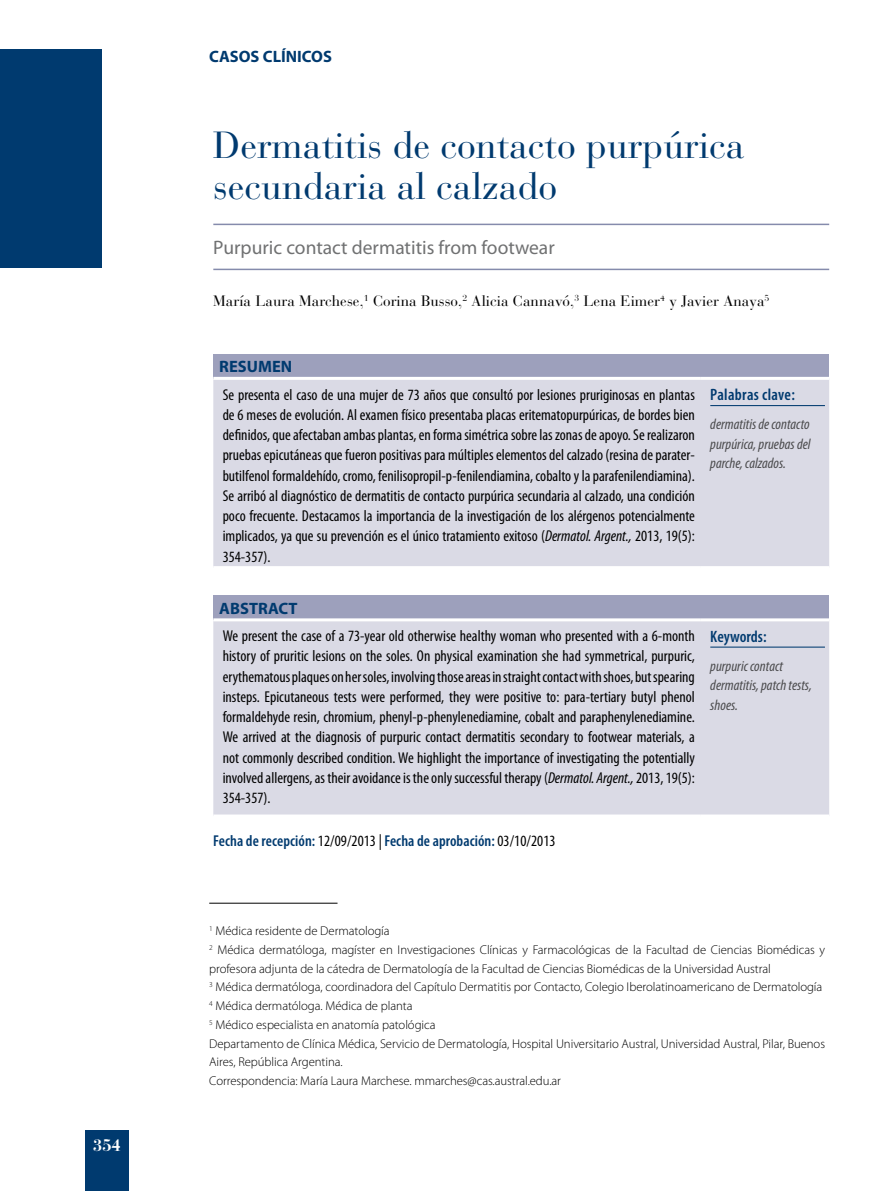
<style>
.page{position:relative;width:893px;height:1191px;background:#fff}
.page>*{position:absolute;margin:0;border:0;box-sizing:border-box;transform-origin:0 0}
.t1{font:37.5px/40.5px "Bauer Bodoni";color:#003a6f}
.t2{font:19.5px "Myriad Pro";color:#707172}
.t3{font:700 16.5px "Myriad Pro";color:#003a6f}
.t4{font:600 condensed 16.5px "Myriad Pro";letter-spacing:.015em;color:#003a6f}
.t5{font:600 condensed 16.5px "Myriad Pro";letter-spacing:-.005em;color:#003a6f}
.t6{font:700 16.5px "Bauer Bodoni";color:#fff}
.t7{font:condensed 15.75px/20.2px "Myriad Pro";color:#000;text-align:justify}
.t8{font:600 condensed 15.75px "Myriad Pro";letter-spacing:.005em;color:#003a6f}
.t9{font:italic condensed 15px/19.5px "Myriad Pro";color:#4b4b4d;text-align:justify}
.t10{font:15px "Bauer Bodoni";letter-spacing:.005em;color:#000}
.t11{font:300 12.75px/18.8px "Myriad Pro";letter-spacing:-.005em;color:#000}
.s1{font-style:italic}
.s2{font-weight:400;color:#000}
</style>
<div class="page">
<div style="left:85px;top:1130px;width:44px;height:61px;background:#003a6f"></div>
<div style="left:0;top:50px;width:101px;height:218px;background:#003a6f"></div>
<div style="left:213px;top:354px;width:616px;height:24px;background:#9da0bc"></div>
<div style="left:213px;top:380px;width:616px;height:186px;background:#dadae5"></div>
<hr style="left:213px;top:377px;width:488px;height:3px;background:#fff">
<hr style="left:701px;top:377px;width:128px;height:3px;background:#fff">
<hr style="left:710px;top:405px;width:115px;height:1px;background:#003a6f">
<div style="left:213px;top:595px;width:616px;height:25px;background:#9da0bc"></div>
<div style="left:213px;top:621px;width:616px;height:193px;background:#dadae5"></div>
<hr style="left:213px;top:618px;width:488px;height:3px;background:#fff">
<hr style="left:701px;top:618px;width:128px;height:3px;background:#fff">
<hr style="left:710px;top:646px;width:115px;height:1px;background:#003a6f">
<hr style="left:213px;top:269px;width:616px;height:1px;background:#858bac">
<hr style="left:213px;top:224px;width:616px;height:1px;background:#858bac">
<hr style="left:209px;top:902px;width:129px;height:1px;background:#000">
<p class="t6" style="left:93px;top:1135px;width:29px">354</p>
<p class="t3" style="left:209px;top:46px;width:124px">CASOS CLÍNICOS</p>
<h1 class="t1" style="left:213px;top:125px;width:533px">Dermatitis de contacto purpúrica secundaria al calzado</h1>
<p class="t2" style="left:213px;top:236px;width:343px">Purpuric contact dermatitis from footwear</p>
<p class="t10" style="left:213px;top:291px;width:558px">María Laura Marchese,<sup>1</sup> Corina Busso,<sup>2</sup> Alicia Cannavó,<sup>3</sup> Lena Eimer<sup>4</sup> y Javier Anaya<sup>5</sup></p>
<p class="t3" style="left:219px;top:356px;width:74px">RESUMEN</p>
<p class="t7" style="left:223px;top:384px;width:474px">Se presenta el caso de una mujer de 73 años que consultó por lesiones pruriginosas en plantas de 6 meses de evolución. Al examen físico presentaba placas eritematopurpúricas, de bordes bien definidos, que afectaban ambas plantas, en forma simétrica sobre las zonas de apoyo. Se realizaron pruebas epicutáneas que fueron positivas para múltiples elementos del calzado (resina de parater&shy;butilfenol formaldehído, cromo, fenilisopropil-p-fenilendiamina, cobalto y la parafenilendiamina).<br>Se arribó al diagnóstico de dermatitis de contacto purpúrica secundaria al calzado, una condición poco frecuente. Destacamos la importancia de la investigación de los alérgenos potencialmente implicados, ya que su prevención es el único tratamiento exitoso (<span class="s1">Dermatol. Argent.,</span> 2013, 19(5):<br>354-357).</p>
<p class="t4" style="left:710px;top:384px;width:86px">Palabras clave:</p>
<p class="t9" style="left:710px;top:414px;width:102px">dermatitis de contacto purpúrica, pruebas del parche, calzados.</p>
<p class="t3" style="left:219px;top:597px;width:80px">ABSTRACT</p>
<p class="t7" style="left:223px;top:625px;width:474px">We present the case of a 73-year old otherwise healthy woman who presented with a 6-month history of pruritic lesions on the soles. On physical examination she had symmetrical, purpuric, erythematous plaques on her soles, involving those areas in straight contact with shoes, but spearing insteps. Epicutaneous tests were performed, they were positive to: para-tertiary butyl phenol formaldehyde resin, chromium, phenyl-p-phenylenediamine, cobalt and paraphenylenediamine.<br>We arrived at the diagnosis of purpuric contact dermatitis secondary to footwear materials, a not commonly described condition. We highlight the importance of investigating the potentially involved allergens, as their avoidance is the only successful therapy (<span class="s1">Dermatol. Argent.,</span> 2013, 19(5):<br>354-357).</p>
<p class="t5" style="left:710px;top:626px;width:58px">Keywords:</p>
<p class="t9" style="left:710px;top:656px;width:103px;text-align:left">purpuric contact dermatitis, patch tests, shoes.</p>
<p class="t8" style="left:213px;top:831px;width:344px">Fecha de recepción: <span class="s2">12/09/2013 |</span> Fecha de aprobación: <span class="s2">03/10/2013</span></p>
<p class="t11" style="left:209px;top:921px;width:617px"><sup>1</sup> Médica residente de Dermatología<br><sup>2</sup> Médica dermatóloga, magíster en Investigaciones Clínicas y Farmacológicas de la Facultad de Ciencias Biomédicas y profesora adjunta de la cátedra de Dermatología de la Facultad de Ciencias Biomédicas de la Universidad Austral<br><sup>3</sup> Médica dermatóloga, coordinadora del Capítulo Dermatitis por Contacto, Colegio Iberolatinoamericano de Dermatología <sup>4</sup> Médica dermatóloga. Médica de planta<br><sup>5</sup> Médico especialista en anatomía patológica<br>Departamento de Clínica Médica, Servicio de Dermatología, Hospital Universitario Austral, Universidad Austral, Pilar, Buenos Aires, República Argentina.<br>Correspondencia: María Laura Marchese. mmarches@cas.austral.edu.ar</p>
</div>
